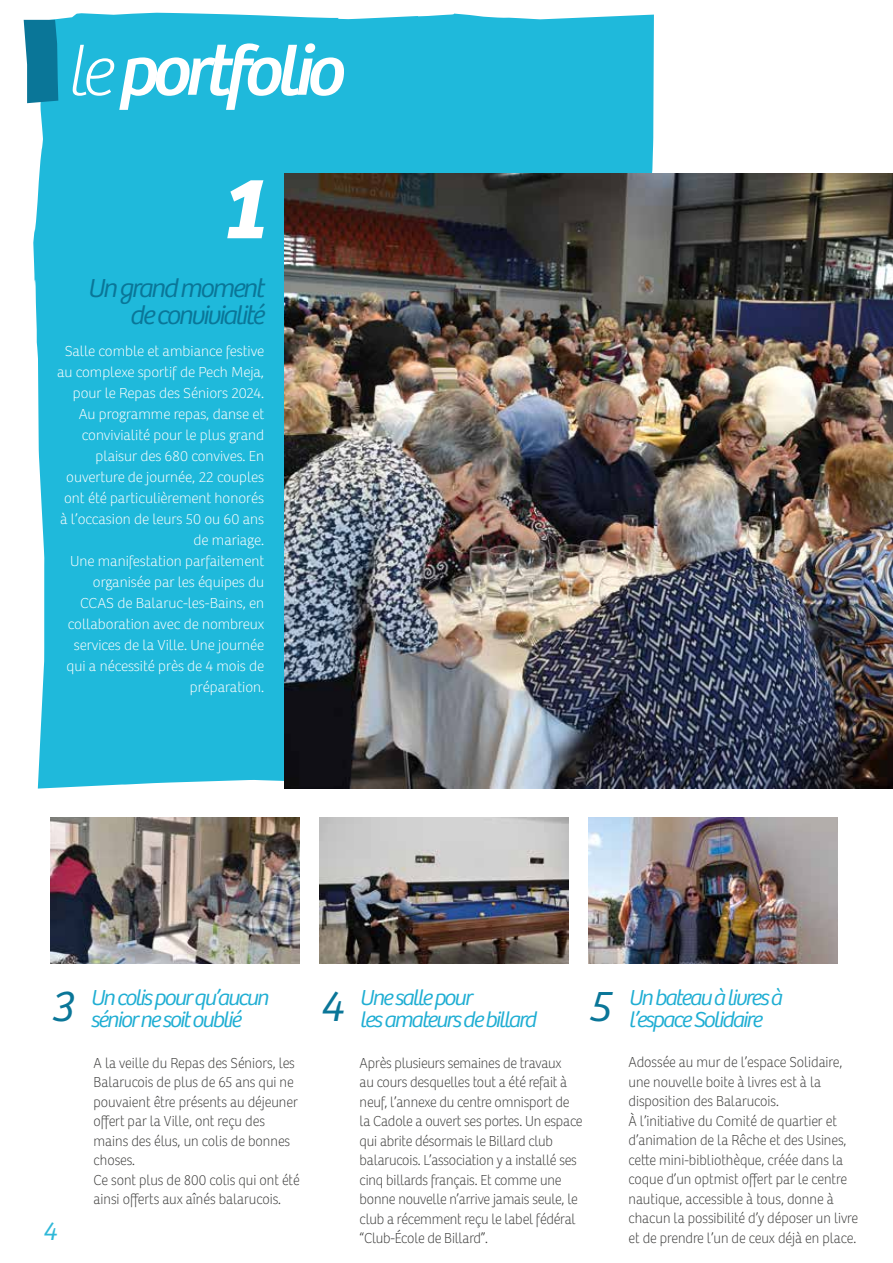
<style>
.page{position:relative;width:893px;height:1263px;background:#fff}
.page>*{position:absolute;margin:0;border:0;box-sizing:border-box;transform-origin:0 0}
.t1{font:italic 700 90px "Bree";color:#fff}
.t2{font:italic 72px "Bree";letter-spacing:-.075em;color:#fff}
.t3{font:italic 300 45px "Bree";color:#0a7698}
.t4{font:italic 300 27px/27px "Bree";letter-spacing:-.075em;color:#0a7698;text-align:right}
.t5{font:italic 300 27px "Bree";color:#2fb8d8}
.t6{font:italic 300 22.5px/22.5px "Bree";letter-spacing:-.075em;color:#20aed3}
.t7{font:100 15px/19.5px "Bree";color:#3c3c3b;scale:.94 1}
.t8{font:100 15px/21px "Bree";color:#fff;text-align:right}
.s1{font-weight:100}
</style>
<div class="page">
<div style="left:33px;top:13px;width:621px;height:775px;background:#1fb9db"></div>
<img style="left:588px;top:817px;width:249px;height:146px">
<img style="left:50px;top:817px;width:250px;height:146px">
<img style="left:320px;top:817px;width:248px;height:146px">
<img style="left:284px;top:173px;width:609px;height:615px">
<svg style="left:24px;top:20px;width:34px;height:83px;background:#1a81a1"></svg>
<h2 class="t2" style="left:66px;top:29px;width:279px"><span class="s1">le</span> portfolio</h2>
<h1 class="t1" style="left:220px;top:155px;width:46px">1</h1>
<h3 class="t4" style="left:88px;top:275px;width:179px">Un grand moment de convivialité</h3>
<p class="t8" style="left:57px;top:341px;width:209px">Salle comble et ambiance festive au complexe sportif de Pech Meja, pour le Repas des Séniors 2024.<br>Au programme repas, danse et convivialité pour le plus grand plaisur des 680 convives. En ouverture de journée, 22 couples ont été particulièrement honorés à l’occasion de leurs 50 ou 60 ans de mariage.<br>Une manifestation parfaitement organisée par les équipes du<br>CCAS de Balaruc-les-Bains, en collaboration avec de nombreux services de la Ville. Une journée qui a nécessité près de 4 mois de préparation.</p>
<h3 class="t6" style="left:91px;top:986px;width:180px">Un colis pour qu’aucun sénior ne soit oublié</h3>
<h3 class="t6" style="left:360px;top:986px;width:178px">Une salle pour<br>les amateurs de billard</h3>
<h3 class="t6" style="left:628px;top:986px;width:155px">Un bateau à livres à l’espace Solidaire</h3>
<p class="t7" style="left:94px;top:1053px;width:221px">A la veille du Repas des Séniors, les<br>Balarucois de plus de 65 ans qui ne pouvaient être présents au déjeuner offert par la Ville, ont reçu des mains des élus, un colis de bonnes choses.<br>Ce sont plus de 800 colis qui ont été ainsi offerts aux aînés balarucois.</p>
<h3 class="t3" style="left:50px;top:980px;width:25px">3</h3>
<h3 class="t3" style="left:320px;top:980px;width:25px">4</h3>
<h3 class="t3" style="left:588px;top:980px;width:24px">5</h3>
<p class="t7" style="left:360px;top:1053px;width:239px">Après plusieurs semaines de travaux<br>au cours desquelles tout a été refait à neuf, l’annexe du centre omnisport de la Cadole a ouvert ses portes. Un espace qui abrite désormais le Billard club balarucois. L’association y a installé ses cinq billards français. Et comme une bonne nouvelle n’arrive jamais seule, le club a récemment reçu le label fédéral “Club-École de Billard”.</p>
<p class="t7" style="left:628px;top:1053px;width:246px">Adossée au mur de l’espace Solidaire, une nouvelle boite à livres est à la disposition des Balarucois.<br>À l’initiative du Comité de quartier et d’animation de la Rêche et des Usines, cette mini-bibliothèque, créée dans la coque d’un optmist offert par le centre nautique, accessible à tous, donne à chacun la possibilité d’y déposer un livre et de prendre l’un de ceux déjà en place.</p>
<h3 class="t5" style="left:43px;top:1216px;width:16px">4</h3>
</div>
